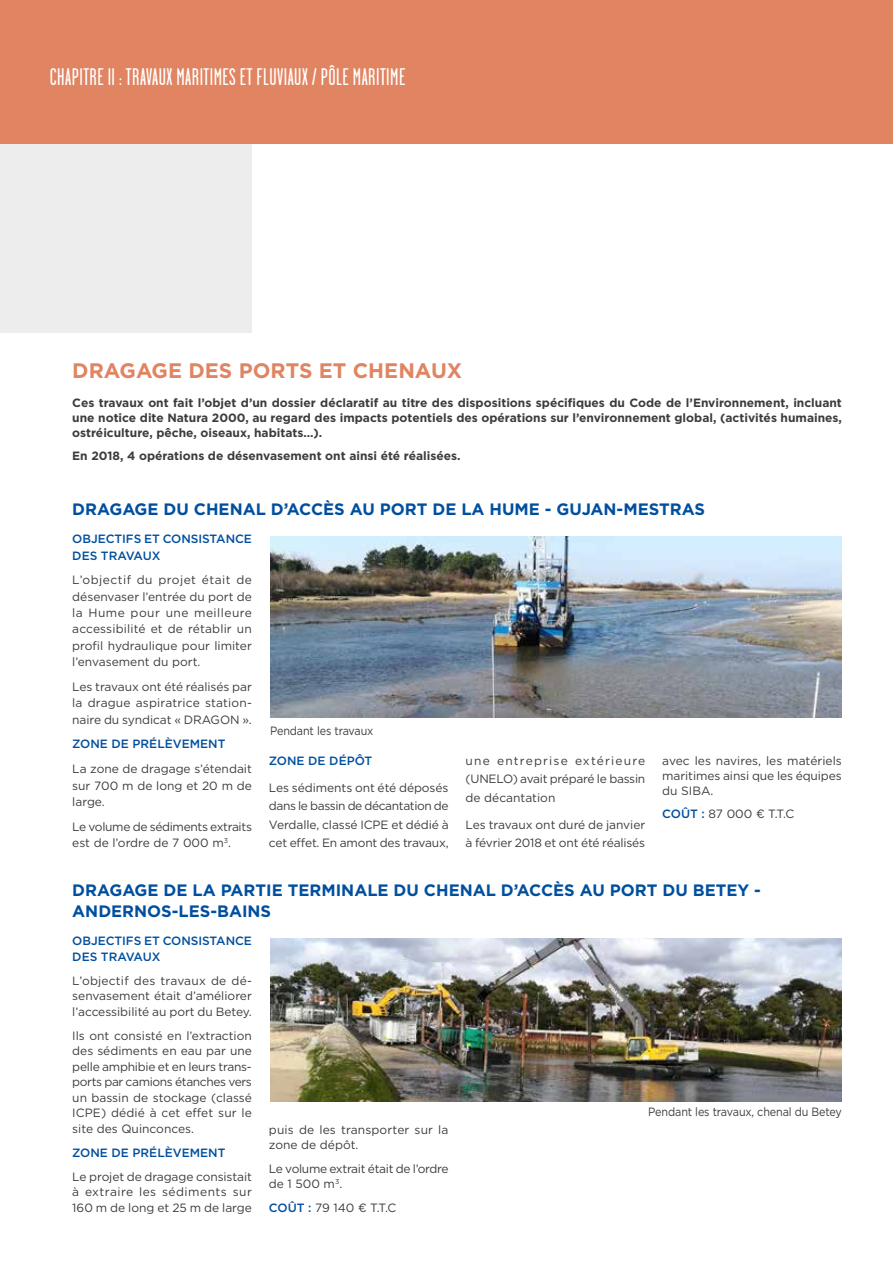
<style>
.page{position:relative;width:893px;height:1263px;background:#fff}
.page>*{position:absolute;margin:0;border:0;box-sizing:border-box;transform-origin:0 0}
.t1{font:24px "Garage Gothic";letter-spacing:.02em;color:#fff}
.t2{font:700 21px "Gotham";color:#e18461}
.t3{font:700 16.5px/21px "Gotham";color:#004f9f}
.t4{font:12px/15.5px "Gotham";color:#3c3c3b;text-align:justify}
.t5{font:700 12px/15px "Gotham";color:#3c3c3b;text-align:justify}
.t6{font:500 12px/15.5px "Gotham";letter-spacing:-.005em;color:#004f9f}
.t7{font:12px/15.3px "Gotham";letter-spacing:-.025em;color:#3c3c3b}
.t8{font:12px "Gotham";color:#3c3c3b;scale:.9 1}
.s1{font-weight:500;color:#004f9f}
</style>
<div class="page">
<div style="left:0;top:135px;width:252px;height:197px;background:#ededed"></div>
<div style="left:0;top:0;width:893px;height:144px;background:#e18461"></div>
<img style="left:270px;top:536px;width:572px;height:182px">
<img style="left:270px;top:938px;width:572px;height:163px">
<h1 class="t1" style="left:50px;top:64px;width:357px">CHAPITRE II : TRAVAUX MARITIMES ET FLUVIAUX / PÔLE MARITIME</h1>
<h2 class="t2" style="left:72px;top:357px;width:391px">DRAGAGE DES PORTS ET CHENAUX</h2>
<p class="t5" style="left:72px;top:395px;width:771px">Ces travaux ont fait l’objet d’un dossier déclaratif au titre des dispositions spécifiques du Code de l’Environnement, incluant une notice dite Natura 2000, au regard des impacts potentiels des opérations sur l’environnement global, (activités humaines, ostréiculture, pêche, oiseaux, habitats…).</p>
<p class="t5" style="left:72px;top:448px;width:390px">En 2018, 4 opérations de désenvasement ont ainsi été réalisées.</p>
<h3 class="t3" style="left:72px;top:498px;width:634px">DRAGAGE DU CHENAL D’ACCÈS AU PORT DE LA HUME - GUJAN-MESTRAS</h3>
<p class="t6" style="left:72px;top:531px;width:181px;line-height:16.4px">OBJECTIFS ET CONSISTANCE<br>DES TRAVAUX</p>
<p class="t4" style="left:72px;top:572px;width:181px;line-height:16.4px">L’objectif du projet était de désenvaser l’entrée du port de la Hume pour une meilleure accessibilité et de rétablir un profil hydraulique pour limiter l’envasement du port.</p>
<p class="t4" style="left:72px;top:678px;width:181px;line-height:16.4px">Les travaux ont été réalisés par la drague aspiratrice station&shy;naire du syndicat « DRAGON ».</p>
<p class="t6" style="left:72px;top:736px;width:155px">ZONE DE PRÉLÈVEMENT</p>
<p class="t4" style="left:72px;top:761px;width:181px;line-height:16.4px">La zone de dragage s’étendait sur 700 m de long et 20 m de large.</p>
<p class="t7" style="left:72px;top:818px;width:181px;line-height:16.4px">Le volume de sédiments extraits est de l’ordre de 7 000 m<sup>3</sup>.</p>
<p class="t8" style="left:270px;top:723px;width:116px">Pendant les travaux</p>
<p class="t6" style="left:269px;top:752px;width:105px">ZONE DE DÉPÔT</p>
<p class="t4" style="left:269px;top:778px;width:181px;line-height:18.5px">Les sédiments ont été déposés dans le bassin de décantation de Verdalle, classé ICPE et dédié à cet effet. En amont des travaux,</p>
<p class="t4" style="left:466px;top:751px;width:181px;line-height:18.5px">une entreprise extérieure (UNELO) avait préparé le bassin de décantation</p>
<p class="t4" style="left:466px;top:815px;width:181px;line-height:18.5px">Les travaux ont duré de janvier à février 2018 et ont été réalisés</p>
<p class="t4" style="left:662px;top:752px;width:181px;line-height:15px">avec les navires, les matériels maritimes ainsi que les équipes du SIBA.</p>
<p class="t4" style="left:662px;top:806px;width:134px"><span class="s1">COÛT :</span> 87 000 € T.T.C</p>
<h3 class="t3" style="left:72px;top:880px;width:690px">DRAGAGE DE LA PARTIE TERMINALE DU CHENAL D’ACCÈS AU PORT DU BETEY -<br>ANDERNOS-LES-BAINS</h3>
<p class="t6" style="left:72px;top:933px;width:181px">OBJECTIFS ET CONSISTANCE<br>DES TRAVAUX</p>
<p class="t4" style="left:72px;top:972px;width:181px">L’objectif des travaux de dé&shy;senvasement était d’améliorer l’accessibilité au port du Betey.</p>
<p class="t4" style="left:72px;top:1027px;width:181px">Ils ont consisté en l’extraction des sédiments en eau par une pelle amphibie et en leurs trans&shy;ports par camions étanches vers un bassin de stockage (classé ICPE) dédié à cet effet sur le site des Quinconces.</p>
<p class="t6" style="left:72px;top:1144px;width:155px">ZONE DE PRÉLÈVEMENT</p>
<p class="t4" style="left:72px;top:1168px;width:181px">Le projet de dragage consistait à extraire les sédiments sur 160 m de long et 25 m de large</p>
<p class="t8" style="left:648px;top:1104px;width:217px">Pendant les travaux, chenal du Betey</p>
<p class="t4" style="left:269px;top:1121px;width:181px">puis de les transporter sur la zone de dépôt.</p>
<p class="t7" style="left:269px;top:1160px;width:181px">Le volume extrait était de l’ordre de 1 500 m<sup>3</sup>.</p>
<p class="t4" style="left:269px;top:1199px;width:129px"><span class="s1">COÛT :</span> 79 140 € T.T.C</p>
</div>
